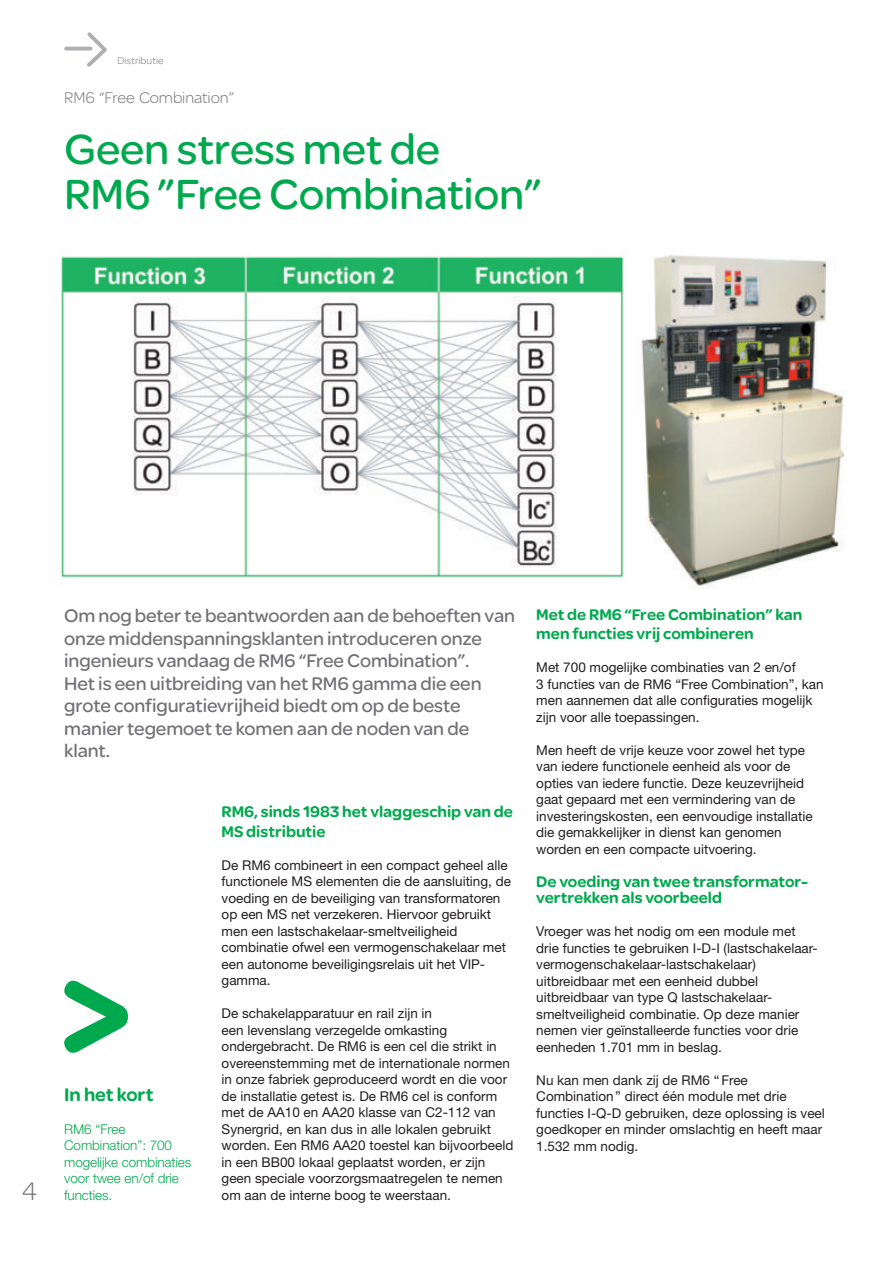
<style>
.page{position:relative;width:894px;height:1264px;background:#fff}
.page>*{position:absolute;margin:0;border:0;box-sizing:border-box;transform-origin:0 0}
.t1{font:45px/45px "SE Optimist";letter-spacing:-.005em;color:#00a94e}
.t2{font:300 27px "SE Optimist";color:#717074}
.t3{font:19.5px/22.5px "SE Optimist";letter-spacing:-.005em;color:#717074}
.t4{font:900 19.5px "SE Optimist";letter-spacing:-.005em;color:#00a94e}
.t5{font:900 16.5px/19.5px "SE Optimist";color:#00a94e}
.t6{font:300 16.5px "SE Optimist";letter-spacing:-.005em;color:#717074}
.t7{font:13.5px/16.5px "Helvetica Neue LT Std";color:#231f20}
.t8{font:300 13.5px "Helvetica Neue LT Std";letter-spacing:-.005em;color:#00a94e}
.t9{font:300 10.5px "SE Optimist";letter-spacing:.01em;color:#717074}
</style>
<div class="page">
<svg style="left:64px;top:47px;width:28px;height:4px"></svg>
<svg style="left:87px;top:32px;width:20px;height:35px"></svg>
<img style="left:641px;top:255px;width:202px;height:333px">
<img style="left:61px;top:256px;width:563px;height:322px">
<svg style="left:64px;top:980px;width:64px;height:73px"></svg>
<p class="t9" style="left:117px;top:54px;width:48px">Distributie</p>
<p class="t6" style="left:64px;top:86px;width:171px">RM6 “Free Combination”</p>
<h1 class="t1" style="left:64px;top:125px;width:479px">Geen stress met de<br>RM6 ”Free Combination”</h1>
<h2 class="t2" style="left:22px;top:1173px;width:17px">4</h2>
<h3 class="t3" style="left:64px;top:604px;width:452px">Om nog beter te beantwoorden aan de behoeften van onze middenspanningsklanten introduceren onze ingenieurs vandaag de RM6 “Free Combination”.<br>Het is een uitbreiding van het RM6 gamma die een grote configuratievrijheid biedt om op de beste manier tegemoet te komen aan de noden van de klant.</h3>
<h4 class="t5" style="left:222px;top:801px;width:293px">RM6, sinds 1983 het vlaggeschip van de<br>MS distributie</h4>
<p class="t7" style="left:222px;top:856px;width:291px">De RM6 combineert in een compact geheel alle functionele MS elementen die de aansluiting, de voeding en de beveiliging van transformatoren op een MS net verzekeren. Hiervoor gebruikt men een lastschakelaar-smeltveiligheid combinatie ofwel een vermogenschakelaar met een autonome beveiligingsrelais uit het VIP-</p>
<p class="t7" style="left:222px;top:972px;width:51px">gamma.</p>
<p class="t7" style="left:222px;top:1005px;width:277px">De schakelapparatuur en rail zijn in<br>een levenslang verzegelde omkasting ondergebracht. De RM6 is een cel die strikt in</p>
<p class="t7" style="left:222px;top:1054px;width:290px">overeenstemming met de internationale normen in onze fabriek geproduceerd wordt en die voor</p>
<p class="t4" style="left:64px;top:1080px;width:91px">In het kort</p>
<p class="t7" style="left:222px;top:1087px;width:277px">de installatie getest is. De RM6 cel is conform</p>
<p class="t7" style="left:222px;top:1104px;width:276px">met de AA10 en AA20 klasse van C2-112 van</p>
<p class="t8" style="left:64px;top:1120px;width:63px">RM6 “Free</p>
<p class="t7" style="left:222px;top:1120px;width:271px">Synergrid, en kan dus in alle lokalen gebruikt</p>
<p class="t8" style="left:64px;top:1137px;width:109px">Combination”: 700</p>
<p class="t7" style="left:222px;top:1137px;width:293px">worden. Een RM6 AA20 toestel kan bijvoorbeeld</p>
<p class="t8" style="left:64px;top:1153px;width:129px">mogelijke combinaties</p>
<p class="t7" style="left:222px;top:1153px;width:265px">in een BB00 lokaal geplaatst worden, er zijn</p>
<p class="t8" style="left:64px;top:1170px;width:116px">voor twee en/of drie</p>
<p class="t7" style="left:222px;top:1170px;width:283px">geen speciale voorzorgsmaatregelen te nemen</p>
<p class="t8" style="left:64px;top:1186px;width:50px">functies.</p>
<p class="t7" style="left:222px;top:1186px;width:231px">om aan de interne boog te weerstaan.</p>
<h4 class="t5" style="left:536px;top:604px;width:268px">Met de RM6 “Free Combination” kan men functies vrij combineren</h4>
<p class="t7" style="left:536px;top:659px;width:289px">Met 700 mogelijke combinaties van 2 en/of<br>3 functies van de RM6 “Free Combination”, kan men aannemen dat alle configuraties mogelijk zijn voor alle toepassingen.</p>
<p class="t7" style="left:536px;top:741px;width:278px">Men heeft de vrije keuze voor zowel het type van iedere functionele eenheid als voor de opties van iedere functie. Deze keuzevrijheid gaat gepaard met een vermindering van de investeringskosten, een eenvoudige installatie die gemakkelijker in dienst kan genomen worden en een compacte uitvoering.</p>
<h4 class="t5" style="left:536px;top:872px;width:273px;line-height:16.5px">De voeding van twee transformator&shy;vertrekken als voorbeeld</h4>
<p class="t7" style="left:536px;top:923px;width:283px">Vroeger was het nodig om een module met drie functies te gebruiken I-D-I (lastschakelaar&shy;vermogenschakelaar-lastschakelaar) uitbreidbaar met een eenheid dubbel uitbreidbaar van type Q lastschakelaar&shy;smeltveiligheid combinatie. Op deze manier nemen vier geïnstalleerde functies voor drie eenheden 1.701 mm in beslag.</p>
<p class="t7" style="left:536px;top:1071px;width:290px">Nu kan men dank zij de RM6 “Free Combination” direct één module met drie functies I-Q-D gebruiken, deze oplossing is veel goedkoper en minder omslachtig en heeft maar</p>
<p class="t7" style="left:536px;top:1137px;width:104px">1.532 mm nodig.</p>
</div>
